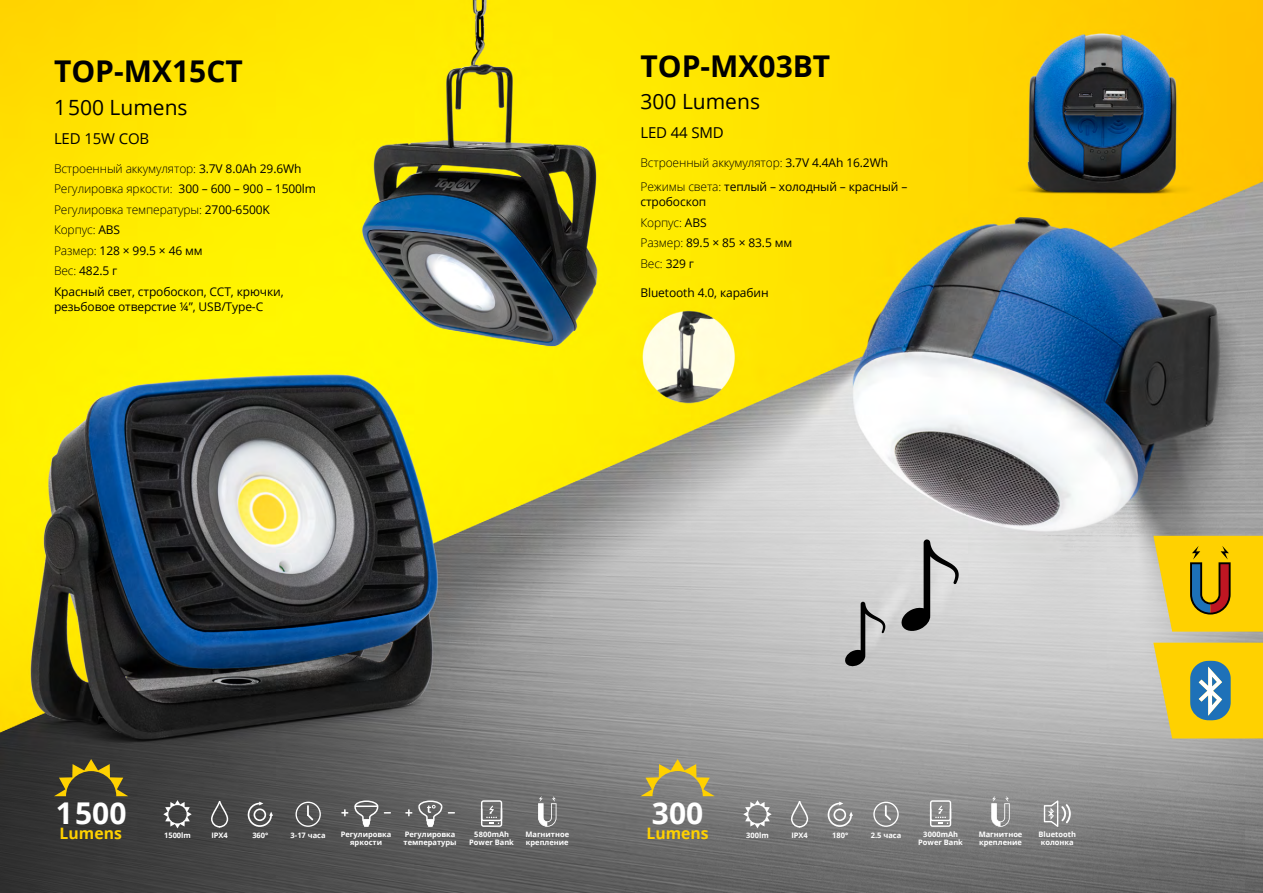
<style>
.page{position:relative;width:1263px;height:893px;background:#fff}
.page>*{position:absolute;margin:0;border:0;box-sizing:border-box;transform-origin:0 0}
.t1{font:700 30px "Open Sans";color:#000}
.t2{font:700 30px "Open Sans";color:#fff}
.t3{font:21px "Open Sans";color:#000}
.t4{font:700 15.75px "Open Sans";color:#ffd100}
.t5{font:15px "Open Sans";letter-spacing:-.01em;color:#000}
.t6{font:12px/20.5px "Open Sans";letter-spacing:-.01em;color:#000}
.t7{font:700 7.5px/7.5px "Open Sans";color:#fff;text-align:center}
.s1{font-weight:300}
</style>
<div class="page">
<img style="left:0;top:0;width:1263px;height:893px">
<svg style="left:54px;top:759px;width:74px;height:37px;background:#5e542b"></svg>
<svg style="left:640px;top:759px;width:75px;height:37px;background:#9f966e"></svg>
<svg style="left:1153px;top:536px;width:110px;height:96px;background:#e1ba1c"></svg>
<svg style="left:844px;top:601px;width:41px;height:66px;background:#a0a0a0"></svg>
<svg style="left:900px;top:539px;width:59px;height:93px;background:#ababab"></svg>
<svg style="left:873px;top:802px;width:26px;height:25px"></svg>
<svg style="left:791px;top:801px;width:17px;height:26px"></svg>
<svg style="left:743px;top:800px;width:29px;height:28px"></svg>
<svg style="left:828px;top:802px;width:25px;height:25px"></svg>
<svg style="left:991px;top:796px;width:19px;height:31px"></svg>
<svg style="left:930px;top:800px;width:21px;height:27px"></svg>
<svg style="left:1044px;top:800px;width:27px;height:27px"></svg>
<svg style="left:538px;top:796px;width:18px;height:31px"></svg>
<svg style="left:295px;top:802px;width:26px;height:25px"></svg>
<svg style="left:354px;top:800px;width:24px;height:27px"></svg>
<svg style="left:341px;top:809px;width:7px;height:7px"></svg>
<svg style="left:211px;top:801px;width:17px;height:26px"></svg>
<svg style="left:163px;top:800px;width:29px;height:28px"></svg>
<svg style="left:418px;top:800px;width:24px;height:27px"></svg>
<svg style="left:405px;top:809px;width:7px;height:7px"></svg>
<svg style="left:248px;top:802px;width:25px;height:25px"></svg>
<svg style="left:481px;top:800px;width:21px;height:27px"></svg>
<svg style="left:1153px;top:643px;width:110px;height:95px;background:#d4c139"></svg>
<h1 class="t1" style="left:54px;top:50px;width:190px">TOP-MX15СT</h1>
<h2 class="t3" style="left:54px;top:93px;width:135px">1500 Lumens</h2>
<p class="t5" style="left:54px;top:128px;width:97px">LED 15W COB</p>
<p class="t6" style="left:54px;top:158px;width:263px"><span class="s1">Встроенный аккумулятор:</span> 3.7V 8.0Ah 29.6Wh<br><span class="s1">Регулировка яркости:</span> 300 – 600 – 900 – 1500lm<br><span class="s1">Регулировка температуры:</span> 2700-6500K<br><span class="s1">Корпус:</span> ABS<br><span class="s1">Размер:</span> 128 × 99.5 × 46 мм<br><span class="s1">Вес:</span> 482.5 г<br>Красный свет, стробоскоп, CCT, крючки,</p>
<p class="t6" style="left:54px;top:296px;width:211px">резьбовое отверстие ¼”, USB/Type-C</p>
<h1 class="t1" style="left:640px;top:45px;width:191px">TOP-MX03BT</h1>
<h2 class="t3" style="left:640px;top:87px;width:121px">300 Lumens</h2>
<p class="t5" style="left:640px;top:123px;width:85px">LED 44 SMD</p>
<p class="t6" style="left:640px;top:151px;width:268px;line-height:23.5px"><span class="s1">Встроенный аккумулятор:</span> 3.7V 4.4Ah 16.2Wh<br><span class="s1">Режимы света:</span> теплый – холодный – красный –</p>
<p class="t6" style="left:640px;top:191px;width:153px">стробоскоп<br><span class="s1">Корпус:</span> ABS<br><span class="s1">Размер:</span> 89.5 × 85 × 83.5 мм<br><span class="s1">Вес:</span> 329 г</p>
<p class="t6" style="left:640px;top:282px;width:130px">Bluetooth 4.0, карабин</p>
<h1 class="t2" style="left:56px;top:792px;width:72px">1500</h1>
<h1 class="t2" style="left:652px;top:792px;width:53px">300</h1>
<h3 class="t4" style="left:60px;top:822px;width:64px">Lumens</h3>
<h3 class="t4" style="left:646px;top:822px;width:64px">Lumens</h3>
<p class="t7" style="left:252px;top:831px;width:18px">360°</p>
<p class="t7" style="left:469px;top:830px;width:46px">5800mAh<br>Power Bank</p>
<p class="t7" style="left:291px;top:831px;width:37px">3-17 часа</p>
<p class="t7" style="left:341px;top:830px;width:52px">Регулировка яркости</p>
<p class="t7" style="left:525px;top:830px;width:45px;text-align:left">Магнитное крепление</p>
<p class="t7" style="left:164px;top:831px;width:28px">1500lm</p>
<p class="t7" style="left:211px;top:831px;width:18px">IPX4</p>
<p class="t7" style="left:404px;top:830px;width:55px;text-align:left">Регулировка температуры</p>
<p class="t7" style="left:918px;top:830px;width:46px">3000mAh<br>Power Bank</p>
<p class="t7" style="left:1038px;top:830px;width:39px">Bluetooth колонка</p>
<p class="t7" style="left:746px;top:831px;width:24px">300lm</p>
<p class="t7" style="left:791px;top:831px;width:18px">IPX4</p>
<p class="t7" style="left:832px;top:831px;width:18px">180°</p>
<p class="t7" style="left:871px;top:831px;width:32px">2.5 часа</p>
<p class="t7" style="left:979px;top:830px;width:45px;text-align:left">Магнитное крепление</p>
</div>
